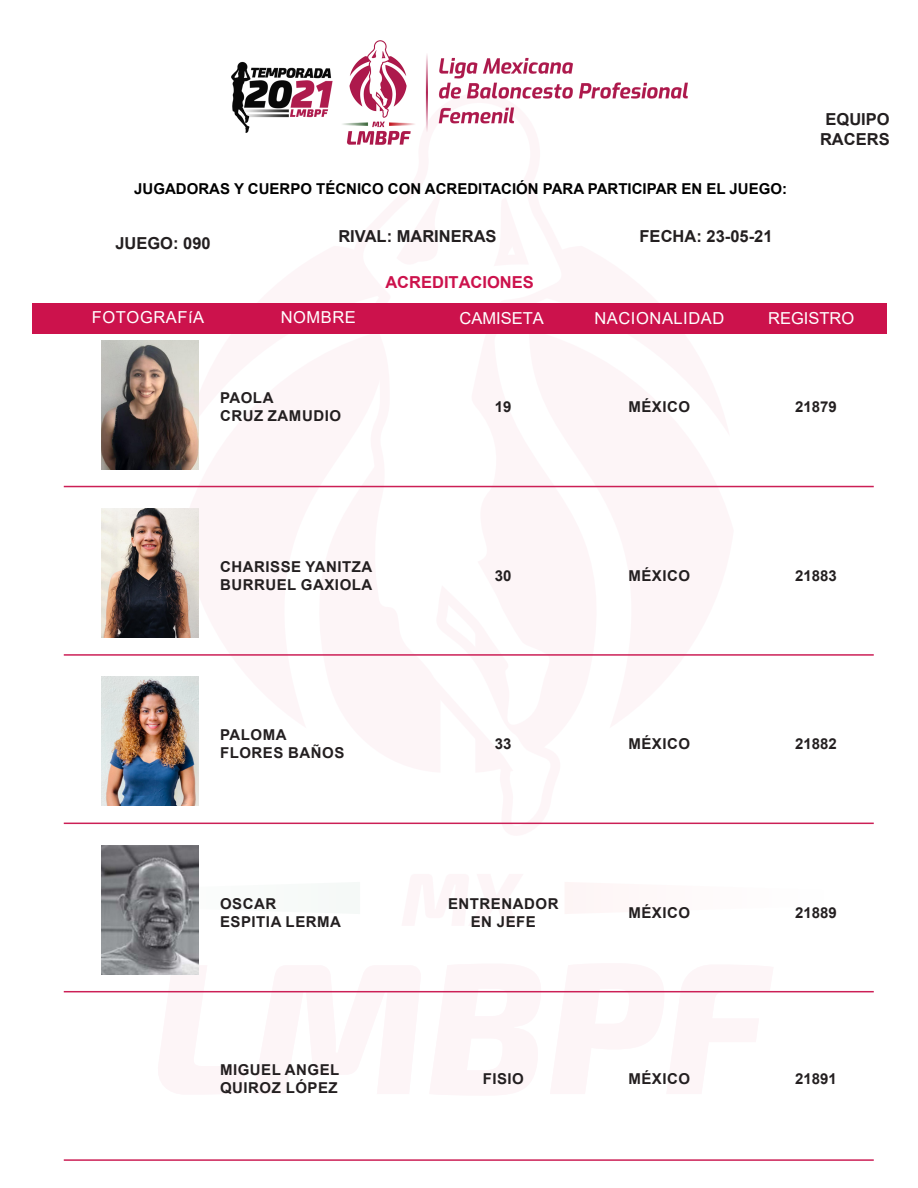
<style>
.page{position:relative;width:918px;height:1188px;background:#fff}
.page>*{position:absolute;margin:0;border:0;box-sizing:border-box;transform-origin:0 0}
.t1{font:700 16.5px/19.8px "Arial";color:#231f20;text-align:center}
.t2{font:16.5px "Arial";letter-spacing:.035em;color:#fff}
.t3{font:16.5px "Arial";color:#fff}
.t4{font:700 16.5px "Arial";color:#cc124c}
.t5{font:700 15px/18px "Arial";letter-spacing:.035em;color:#231f20;text-align:center}
.t6{font:700 15px "Arial";color:#000}
</style>
<div class="page">
<svg style="left:146px;top:953px;width:639px;height:40px"></svg>
<svg style="left:101px;top:871px;width:98px;height:54px"></svg>
<svg style="left:360px;top:485px;width:204px;height:340px"></svg>
<div style="left:33px;top:303px;width:854px;height:31px;background:#cc124c"></div>
<img style="left:232px;top:40px;width:455px;height:105px">
<img style="left:102px;top:340px;width:96px;height:129px">
<hr style="left:64px;top:486px;width:810px;height:1px;background:#cc1f56">
<img style="left:102px;top:509px;width:96px;height:129px">
<hr style="left:64px;top:654px;width:810px;height:2px;background:#cc1f56">
<img style="left:102px;top:677px;width:96px;height:129px">
<hr style="left:64px;top:823px;width:810px;height:1px;background:#cc1f56">
<img style="left:102px;top:845px;width:96px;height:129px">
<hr style="left:64px;top:991px;width:810px;height:1px;background:#cc1f56">
<hr style="left:64px;top:1159px;width:810px;height:2px;background:#cc1f56">
<p class="t6" style="left:134px;top:178px;width:654px">JUGADORAS Y CUERPO TÉCNICO CON ACREDITACIÓN PARA PARTICIPAR EN EL JUEGO:</p>
<p class="t1" style="left:115px;top:233px;width:97px">JUEGO: 090</p>
<p class="t1" style="left:338px;top:227px;width:160px">RIVAL: MARINERAS</p>
<p class="t1" style="left:640px;top:227px;width:134px">FECHA: 23-05-21</p>
<p class="t4" style="left:385px;top:271px;width:150px">ACREDITACIONES</p>
<p class="t1" style="left:820px;top:110px;width:71px">EQUIPO<br>RACERS</p>
<p class="t2" style="left:92px;top:306px;width:114px">FOTOGRAFíA</p>
<p class="t2" style="left:281px;top:306px;width:77px">NOMBRE</p>
<p class="t3" style="left:460px;top:307px;width:86px">CAMISETA</p>
<p class="t3" style="left:768px;top:307px;width:88px">REGISTRO</p>
<p class="t2" style="left:594px;top:307px;width:131px">NACIONALIDAD</p>
<p class="t5" style="left:220px;top:389px;width:55px">PAOLA</p>
<p class="t5" style="left:220px;top:407px;width:123px">CRUZ ZAMUDIO</p>
<p class="t5" style="left:220px;top:558px;width:154px">CHARISSE YANITZA</p>
<p class="t5" style="left:220px;top:576px;width:154px">BURRUEL GAXIOLA</p>
<p class="t5" style="left:220px;top:726px;width:68px">PALOMA</p>
<p class="t5" style="left:220px;top:744px;width:126px">FLORES BAÑOS</p>
<p class="t5" style="left:220px;top:894px;width:58px">OSCAR</p>
<p class="t5" style="left:220px;top:912px;width:123px">ESPITIA LERMA</p>
<p class="t5" style="left:220px;top:1061px;width:121px">MIGUEL ANGEL</p>
<p class="t5" style="left:220px;top:1079px;width:119px">QUIROZ LÓPEZ</p>
<p class="t5" style="left:495px;top:398px;width:18px">19</p>
<p class="t5" style="left:628px;top:398px;width:63px">MÉXICO</p>
<p class="t5" style="left:795px;top:398px;width:43px">21879</p>
<p class="t5" style="left:495px;top:567px;width:18px">30</p>
<p class="t5" style="left:628px;top:567px;width:63px">MÉXICO</p>
<p class="t5" style="left:795px;top:567px;width:43px">21883</p>
<p class="t5" style="left:495px;top:735px;width:18px">33</p>
<p class="t5" style="left:628px;top:735px;width:63px">MÉXICO</p>
<p class="t5" style="left:795px;top:735px;width:43px">21882</p>
<p class="t5" style="left:448px;top:894px;width:112px">ENTRENADOR<br>EN JEFE</p>
<p class="t5" style="left:628px;top:903px;width:63px">MÉXICO</p>
<p class="t5" style="left:795px;top:903px;width:43px">21889</p>
<p class="t5" style="left:483px;top:1070px;width:43px">FISIO</p>
<p class="t5" style="left:628px;top:1070px;width:63px">MÉXICO</p>
<p class="t5" style="left:795px;top:1070px;width:43px">21891</p>
</div>
